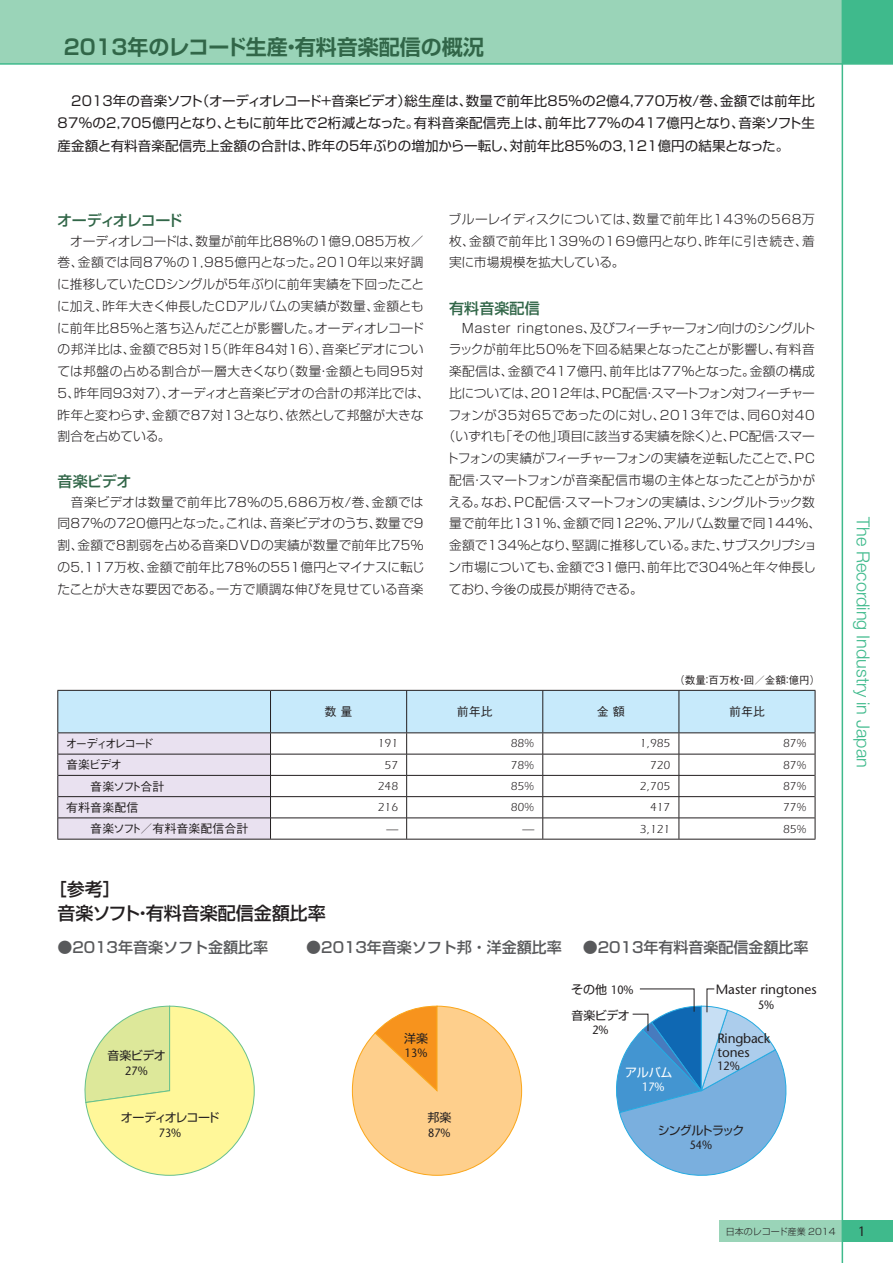
<style>
.page{position:relative;width:893px;height:1263px;background:#fff}
.page>*{position:absolute;margin:0;border:0;box-sizing:border-box;transform-origin:0 0}
.t1{font:21px "Shin Go Pr 5 De Bold 90 pv RKSJ H";color:#316648}
.t2{font:300 18px "Helvetica Neue";color:#3fba8c}
.t3{font:18px/24px "Shin Go Pr 5 Medium 90 pv RKSJ H";color:#231f20}
.t4{font:15px "Shin Go Pr 5 Medium 90 pv RKSJ H";color:#58595b}
.t5{font:15px "Shin Go Pr 5 Medium 90 pv RKSJ H";letter-spacing:-.02em;color:#316648}
.t6{font:15px "Shin Go Pr 5 Medium 90 pv RKSJ H";letter-spacing:-.07em;color:#316648}
.t7{font:15px "Rotis Semi Sans";color:#231f20}
.t8{font:13.5px/22.5px "Shin Go Pr 5 Regular 90 pv RKSJ H";letter-spacing:.01em;color:#231f20;text-align:justify}
.t9{font:13.5px/13.5px "Stone Sans";color:#231f20}
.t10{font:12.75px/21.8px "Shin Go Pr 5 Light 90 pv RKSJ H";letter-spacing:.01em;color:#231f20;text-align:justify}
.t11{font:12.75px "Shin Go Pr 5 Light 90 pv RKSJ H";letter-spacing:-.025em;color:#231f20}
.t12{font:12.75px "Shin Go Pr 5 Light 90 pv RKSJ H";letter-spacing:-.015em;color:#231f20}
.t13{font:12.75px "Shin Go Pr 5 Light 90 pv RKSJ H";letter-spacing:.04em;color:#231f20}
.t14{font:12.75px "Shin Go Pr 5 Light 90 pv RKSJ H";letter-spacing:-.02em;color:#231f20}
.t15{font:12.75px "Shin Go Pr 5 Light 90 pv RKSJ H";letter-spacing:.03em;color:#231f20}
.t16{font:12.75px "Shin Go Pr 5 Light 90 pv RKSJ H";letter-spacing:-.045em;color:#231f20}
.t17{font:12.75px "Shin Go Pr 5 Light 90 pv RKSJ H";letter-spacing:-.01em;color:#231f20}
.t18{font:12px "Itc Eras";color:#231f20}
.t19{font:12px "Gothic BBB Pr 5 Medium 90 pv RKSJ H";color:#231f20}
.t20{font:12px "Stone Sans";color:#231f20;scale:.9 1}
.t21{font:12px "Shin Go Pr 5 Regular 90 pv RKSJ H";letter-spacing:-.04em;color:#231f20}
.t22{font:12px "Gothic BBB Pr 5 Medium 90 pv RKSJ H";letter-spacing:-.17em;color:#231f20}
.t23{font:12px "Gothic BBB Pr 5 Medium 90 pv RKSJ H";letter-spacing:-.11em;color:#231f20}
.t24{font:12px "Shin Go Pr 5 Regular 90 pv RKSJ H";letter-spacing:-.09em;color:#231f20}
.t25{font:12px "Shin Go Pr 5 Regular 90 pv RKSJ H";letter-spacing:-.085em;color:#231f20}
.t26{font:12px "Shin Go Pr 5 Regular 90 pv RKSJ H";color:#fff}
.t27{font:12px "Stone Sans";color:#fff;scale:.9 1}
.t28{font:10.5px "Gothic BBB Pr 5 Medium 90 pv RKSJ H";color:#231f20}
.t29{font:9px "Shin Go Pr 5 Light 90 pv RKSJ H";color:#231f20}
.s1{font-family:"Stone Sans"}
</style>
<div class="page">
<div style="left:0;top:0;width:892px;height:64px;background:#9ad4b8"></div>
<hr style="left:0;top:63px;width:892px;height:2px;background:#3fba8c">
<div style="left:842px;top:1220px;width:50px;height:22px;background:#3fba8c"></div>
<div style="left:719px;top:1220px;width:123px;height:22px;background:#9ad4b8"></div>
<div style="left:842px;top:0;width:50px;height:64px;background:#3fba8c"></div>
<hr style="left:841px;top:0;width:2px;height:1263px;background:#3fba8c">
<hr style="left:57px;top:839px;width:758px;height:1px;background:#231f20">
<svg style="left:57px;top:690px;width:758px;height:149px"></svg>
<hr style="left:58px;top:818px;width:756px;height:1px;background:#231f20">
<hr style="left:57px;top:732px;width:758px;height:1px;background:#231f20">
<svg style="left:85px;top:1006px;width:170px;height:170px"></svg>
<svg style="left:352px;top:1006px;width:170px;height:170px"></svg>
<svg style="left:616px;top:988px;width:171px;height:188px"></svg>
<h1 class="t1" style="left:64px;top:39px;width:421px">2013年のレコード生産・有料音楽配信の概況</h1>
<p class="t8" style="left:58px;top:91px;width:758px">　2013年の音楽ソフト（オーディオレコード+音楽ビデオ）総生産は、数量で前年比85％の2億4,770万枚/巻、金額では前年比87％の2,705億円となり、ともに前年比で2桁減となった。有料音楽配信売上は、前年比77％の417億円となり、音楽ソフト生産金額と有料音楽配信売上金額の合計は、昨年の5年ぶりの増加から一転し、対前年比85％の3,121億円の結果となった。</p>
<p class="t6" style="left:57px;top:215px;width:127px">オーディオレコード</p>
<p class="t10" style="left:57px;top:232px;width:374px;text-align:left">　オーディオレコードは、数量が前年比88％の1億9,085万枚／巻、金額では同87％の1,985億円となった。2010年以来好調に推移していたCDシングルが5年ぶりに前年実績を下回ったことに加え、昨年大きく伸長したCDアルバムの実績が数量、金額ともに前年比85％と落ち込んだことが影響した。オーディオレコードの邦洋比は、金額で85対15（昨年84対16）、音楽ビデオについては邦盤の占める割合が一層大きくなり（数量・金額とも同95対5、昨年同93対7）、オーディオと音楽ビデオの合計の邦洋比では、昨年と変わらず、金額で87対13となり、依然として邦盤が大きな割合を占めている。</p>
<p class="t5" style="left:58px;top:476px;width:75px">音楽ビデオ</p>
<p class="t10" style="left:57px;top:493px;width:368px">　音楽ビデオは数量で前年比78％の5,686万枚/巻、金額では同87％の720億円となった。これは、音楽ビデオのうち、数量で9割、金額で8割弱を占める音楽DVDの実績が数量で前年比75％の5,117万枚、金額で前年比78％の551億円とマイナスに転じたことが大きな要因である。一方で順調な伸びを見せている音楽</p>
<p class="t10" style="left:448px;top:210px;width:368px">ブルーレイディスクについては、数量で前年比143％の568万枚、金額で前年比139％の169億円となり、昨年に引き続き、着実に市場規模を拡大している。</p>
<p class="t5" style="left:449px;top:303px;width:92px">有料音楽配信</p>
<p class="t10" style="left:449px;top:319px;width:368px">　Master ringtones、及びフィーチャーフォン向けのシングルト</p>
<p class="t10" style="left:449px;top:341px;width:367px">ラックが前年比50％を下回る結果となったことが影響し、有料音</p>
<p class="t15" style="left:449px;top:367px;width:367px">楽配信は、金額で417億円、前年比は77％となった。金額の構成</p>
<p class="t11" style="left:449px;top:388px;width:367px">比については、2012年は、PC配信・スマートフォン対フィーチャー</p>
<p class="t13" style="left:448px;top:410px;width:368px">フォンが35対65であったのに対し、2013年では、同60対40</p>
<p class="t12" style="left:442px;top:432px;width:374px">（いずれも「その他」項目に該当する実績を除く）と、PC配信・スマー</p>
<p class="t16" style="left:446px;top:454px;width:370px">トフォンの実績がフィーチャーフォンの実績を逆転したことで、PC</p>
<p class="t12" style="left:449px;top:475px;width:367px">配信・スマートフォンが音楽配信市場の主体となったことがうかが</p>
<p class="t11" style="left:449px;top:497px;width:367px">える。なお、PC配信・スマートフォンの実績は、シングルトラック数</p>
<p class="t10" style="left:449px;top:515px;width:374px">量で前年比131％、金額で同122％、アルバム数量で同144％、</p>
<p class="t14" style="left:449px;top:541px;width:369px">金額で134％となり、堅調に推移している。また、サブスクリプショ</p>
<p class="t10" style="left:448px;top:558px;width:369px">ン市場についても、金額で31億円、前年比で304％と年々伸長し</p>
<p class="t17" style="left:449px;top:584px;width:195px">ており、今後の成長が期待できる。</p>
<p class="t28" style="left:674px;top:676px;width:147px">（数量：百万枚・回／金額：億円）</p>
<p class="t19" style="left:324px;top:707px;width:29px">数 量</p>
<p class="t19" style="left:456px;top:707px;width:37px">前年比</p>
<p class="t19" style="left:597px;top:707px;width:29px">金 額</p>
<p class="t19" style="left:729px;top:707px;width:37px">前年比</p>
<p class="t22" style="left:65px;top:739px;width:90px">オーディオレコード</p>
<p class="t18" style="left:378px;top:739px;width:22px">191</p>
<p class="t18" style="left:510px;top:739px;width:25px">88%</p>
<p class="t18" style="left:640px;top:739px;width:32px">1,985</p>
<p class="t18" style="left:783px;top:739px;width:25px">87%</p>
<p class="t19" style="left:66px;top:760px;width:57px">音楽ビデオ</p>
<p class="t18" style="left:384px;top:761px;width:15px">57</p>
<p class="t18" style="left:510px;top:761px;width:25px">78%</p>
<p class="t18" style="left:650px;top:761px;width:22px">720</p>
<p class="t18" style="left:783px;top:761px;width:25px">87%</p>
<p class="t23" style="left:66px;top:782px;width:100px">　　音楽ソフト合計</p>
<p class="t18" style="left:378px;top:782px;width:22px">248</p>
<p class="t18" style="left:510px;top:782px;width:25px">85%</p>
<p class="t18" style="left:640px;top:782px;width:32px">2,705</p>
<p class="t18" style="left:783px;top:782px;width:25px">87%</p>
<p class="t19" style="left:66px;top:803px;width:73px">有料音楽配信</p>
<p class="t18" style="left:378px;top:803px;width:22px">216</p>
<p class="t18" style="left:510px;top:803px;width:25px">80%</p>
<p class="t18" style="left:650px;top:803px;width:22px">417</p>
<p class="t18" style="left:783px;top:803px;width:25px">77%</p>
<p class="t19" style="left:66px;top:824px;width:184px">　　 音楽ソフト／有料音楽配信合計</p>
<p class="t18" style="left:386px;top:825px;width:13px">—</p>
<p class="t18" style="left:522px;top:825px;width:13px">—</p>
<p class="t18" style="left:640px;top:825px;width:32px">3,121</p>
<p class="t18" style="left:783px;top:825px;width:25px">85%</p>
<h2 class="t3" style="left:57px;top:880px;width:270px;text-indent:-9px">［参考］<br>音楽ソフト・有料音楽配信金額比率</h2>
<p class="t4" style="left:57px;top:942px;width:212px">●2013年音楽ソフト金額比率</p>
<p class="t4" style="left:583px;top:942px;width:227px">●2013年有料音楽配信金額比率</p>
<p class="t4" style="left:306px;top:942px;width:257px">●2013年音楽ソフト邦・洋金額比率</p>
<p class="t21" style="left:107px;top:1051px;width:60px">音楽ビデオ</p>
<p class="t20" style="left:125px;top:1066px;width:26px">27%</p>
<p class="t24" style="left:121px;top:1113px;width:100px">オーディオレコード</p>
<p class="t20" style="left:159px;top:1128px;width:26px">73%</p>
<p class="t21" style="left:404px;top:1034px;width:25px">洋楽</p>
<p class="t20" style="left:405px;top:1048px;width:26px">13%</p>
<p class="t21" style="left:427px;top:1113px;width:25px">邦楽</p>
<p class="t20" style="left:428px;top:1128px;width:26px">87%</p>
<p class="t21" style="left:571px;top:985px;width:64px">その他 <span class="s1">10%</span></p>
<p class="t21" style="left:571px;top:1011px;width:60px">音楽ビデオ</p>
<p class="t20" style="left:592px;top:1025px;width:20px">2%</p>
<p class="t26" style="left:625px;top:1068px;width:49px">アルバム</p>
<p class="t27" style="left:642px;top:1082px;width:26px">17%</p>
<p class="t9" style="left:715px;top:984px;width:102px">Master ringtones</p>
<p class="t20" style="left:758px;top:1000px;width:19px">5%</p>
<p class="t9" style="left:717px;top:1033px;width:54px">Ringback tones</p>
<p class="t20" style="left:717px;top:1061px;width:26px">12%</p>
<p class="t25" style="left:657px;top:1126px;width:88px">シングルトラック</p>
<p class="t20" style="left:689px;top:1140px;width:26px">54%</p>
<h2 class="t2" style="left:869px;top:517px;width:252px;rotate:90deg">The Recording Industry in Japan</h2>
<p class="t29" style="left:725px;top:1228px;width:111px">日本のレコード産業 2014</p>
<p class="t7" style="left:857px;top:1226px;width:9px">1</p>
</div>
